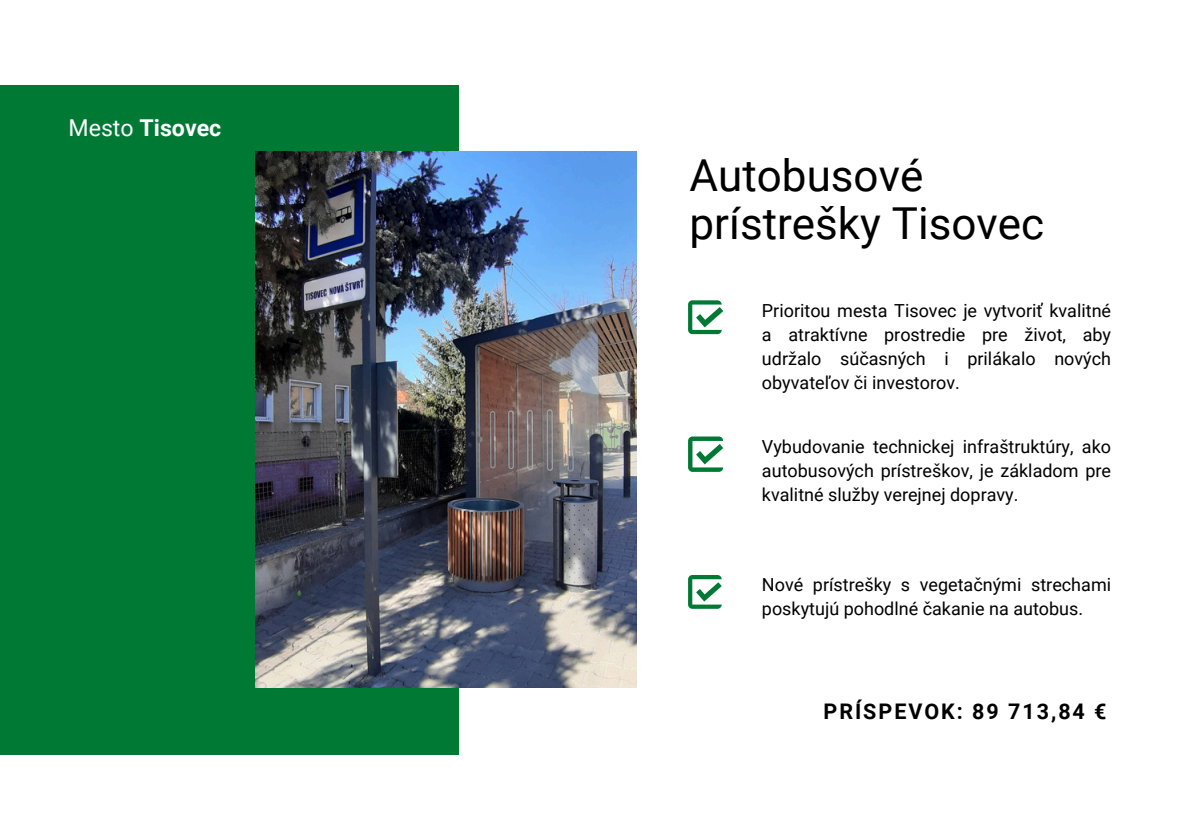
<style>
.page{position:relative;width:1191px;height:839px;background:#fff}
.page>*{position:absolute;margin:0;border:0;box-sizing:border-box;transform-origin:0 0}
.t1{font:44px/48px "Roboto";color:#000}
.t2{font:700 23.2px "Roboto";color:#fff}
.t3{font:700 21.4px "Roboto";letter-spacing:.09em;color:#000}
.t4{font:18px/24px "Roboto";color:#000;text-align:justify}
.s1{font-weight:400}
</style>
<div class="page">
<div style="left:0;top:85px;width:458px;height:669px;background:#007934"></div>
<img style="left:255px;top:152px;width:381px;height:535px">
<svg style="left:688px;top:300px;width:33px;height:34px"></svg>
<svg style="left:696px;top:307px;width:27px;height:20px"></svg>
<svg style="left:688px;top:575px;width:33px;height:33px"></svg>
<svg style="left:688px;top:436px;width:35px;height:36px"></svg>
<svg style="left:696px;top:582px;width:26px;height:19px"></svg>
<svg style="left:696px;top:444px;width:27px;height:20px"></svg>
<p class="t2" style="left:69px;top:111px;width:154px"><span class="s1">Mesto</span> Tisovec</p>
<h1 class="t1" style="left:690px;top:150px;width:356px">Autobusové prístrešky Tisovec</h1>
<p class="t4" style="left:762px;top:297px;width:351px">Prioritou mesta Tisovec je vytvoriť kvalitné a atraktívne prostredie pre život, aby udržalo súčasných i prilákalo nových obyvateľov či investorov.</p>
<p class="t4" style="left:762px;top:433px;width:351px">Vybudovanie technickej infraštruktúry, ako autobusových prístreškov, je základom pre kvalitné služby verejnej dopravy.</p>
<p class="t4" style="left:762px;top:572px;width:351px">Nové prístrešky s vegetačnými strechami poskytujú pohodlné čakanie na autobus.</p>
<p class="t3" style="left:824px;top:696px;width:285px">PRÍSPEVOK: 89 713,84 €</p>
</div>
